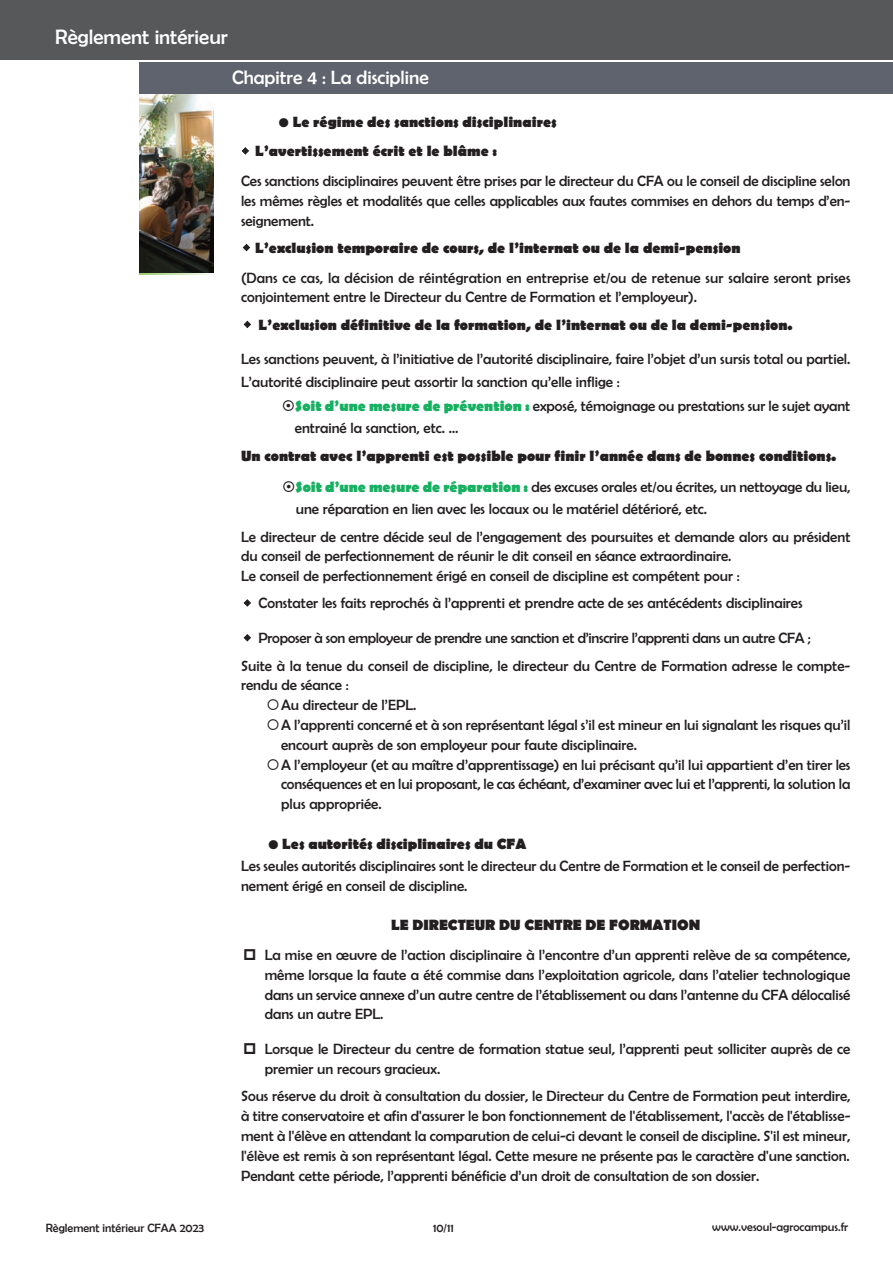
<style>
.page{position:relative;width:893px;height:1263px;background:#fff}
.page>*{position:absolute;margin:0;border:0;box-sizing:border-box;transform-origin:0 0}
.t1{font:21px "Berlin Sans FB";color:#fff}
.t2{font:19.5px "Berlin Sans FB";color:#fff}
.t3{font:15px/19.8px "Berlin Sans FB";color:#231f20}
.t4{font:700 15px/29.7px "Berlin Sans FB";color:#231f20}
.t5{font:12px "Berlin Sans FB";color:#231f20}
.s1{font-weight:700;color:#16b061}
.s2{color:#16b061}
.s3{font-weight:400}
</style>
<div class="page">
<div style="left:0;top:0;width:893px;height:60px;background:#57585a"></div>
<img style="left:139px;top:93px;width:74px;height:180px">
<div style="left:139px;top:62px;width:754px;height:31px;background:#5e636d"></div>
<h1 class="t1" style="left:55px;top:30px;width:174px">Règlement intérieur</h1>
<h2 class="t2" style="left:232px;top:71px;width:198px">Chapitre 4 : La discipline</h2>
<p class="t4" style="left:255px;top:107px;width:303px;text-indent:23px">• Le régime des sanctions disciplinaires<br>L’avertissement écrit et le blâme :</p>
<p class="t3" style="left:241px;top:172px;width:611px;text-align:justify">Ces sanctions disciplinaires peuvent être prises par le directeur du CFA ou le conseil de discipline selon les mêmes règles et modalités que celles applicables aux fautes commises en dehors du temps d’en&shy;seignement.</p>
<p class="t4" style="left:255px;top:234px;width:487px">L’exclusion temporaire de cours, de l’internat ou de la demi-pension</p>
<p class="t3" style="left:241px;top:268px;width:611px">(Dans ce cas, la décision de réintégration en entreprise et/ou de retenue sur salaire seront prises conjointement entre le Directeur du Centre de Formation et l’employeur).</p>
<p class="t4" style="left:259px;top:311px;width:536px">L’exclusion définitive de la formation, de l’internat ou de la demi-pension.</p>
<p class="t3" style="left:241px;top:348px;width:611px;line-height:22.8px">Les sanctions peuvent, à l’initiative de l’autorité disciplinaire, faire l’objet d’un sursis total ou partiel.<br>L’autorité disciplinaire peut assortir la sanction qu’elle inflige :</p>
<p class="t3" style="left:295px;top:396px;width:557px;line-height:22.2px"><span class="s1">Soit d’une mesure de prévention :</span> exposé, témoignage ou prestations sur le sujet ayant entrainé la sanction, etc. …</p>
<p class="t4" style="left:296px;top:441px;width:556px;line-height:31.3px;text-indent:-55px">Un contrat avec l’apprenti est possible pour finir l’année dans de bonnes conditions.<br><span class="s2">Soit d’une mesure de réparation :</span> <span class="s3">des excuses orales et/ou écrites, un nettoyage du lieu,</span></p>
<p class="t3" style="left:241px;top:496px;width:611px;line-height:27.3px;text-indent:55px">une réparation en lien avec les locaux ou le matériel détérioré, etc.<br>Le directeur de centre décide seul de l’engagement des poursuites et demande alors au président</p>
<p class="t3" style="left:241px;top:547px;width:500px">du conseil de perfectionnement de réunir le dit conseil en séance extraordinaire.<br>Le conseil de perfectionnement érigé en conseil de discipline est compétent pour :</p>
<p class="t3" style="left:259px;top:594px;width:546px">Constater les faits reprochés à l’apprenti et prendre acte de ses antécédents disciplinaires</p>
<p class="t3" style="left:241px;top:625px;width:611px;line-height:27.3px;text-indent:18px">Proposer à son employeur de prendre une sanction et d’inscrire l’apprenti dans un autre CFA ;<br>Suite à la tenue du conseil de discipline, le directeur du Centre de Formation adresse le compte-</p>
<p class="t3" style="left:241px;top:676px;width:109px">rendu de séance :</p>
<p class="t3" style="left:267px;top:696px;width:151px">○Au directeur de l’EPL.</p>
<p class="t3" style="left:281px;top:716px;width:571px;text-indent:-15px">○A l’apprenti concerné et à son représentant légal s’il est mineur en lui signalant les risques qu’il encourt auprès de son employeur pour faute disciplinaire.</p>
<p class="t3" style="left:281px;top:755px;width:571px;text-align:justify;text-indent:-15px">○A l’employeur (et au maître d’apprentissage) en lui précisant qu’il lui appartient d’en tirer les conséquences et en lui proposant, le cas échéant, d’examiner avec lui et l’apprenti, la solution la plus appropriée.</p>
<p class="t4" style="left:268px;top:830px;width:260px">• Les autorités disciplinaires du CFA</p>
<p class="t3" style="left:241px;top:857px;width:611px">Les seules autorités disciplinaires sont le directeur du Centre de Formation et le conseil de perfection&shy;nement érigé en conseil de discipline.</p>
<p class="t4" style="left:391px;top:911px;width:310px">LE DIRECTEUR DU CENTRE DE FORMATION</p>
<p class="t3" style="left:265px;top:946px;width:587px;text-align:justify">La mise en œuvre de l’action disciplinaire à l’encontre d’un apprenti relève de sa compétence, même lorsque la faute a été commise dans l’exploitation agricole, dans l’atelier technologique dans un service annexe d’un autre centre de l’établissement ou dans l’antenne du CFA délocalisé dans un autre EPL.</p>
<p class="t3" style="left:265px;top:1040px;width:587px">Lorsque le Directeur du centre de formation statue seul, l’apprenti peut solliciter auprès de ce premier un recours gracieux.</p>
<p class="t3" style="left:241px;top:1087px;width:611px;text-align:justify">Sous réserve du droit à consultation du dossier, le Directeur du Centre de Formation peut interdire, à titre conservatoire et afin d'assurer le bon fonctionnement de l'établissement, l'accès de l'établisse&shy;ment à l'élève en attendant la comparution de celui-ci devant le conseil de discipline. S'il est mineur, l'élève est remis à son représentant légal. Cette mesure ne présente pas le caractère d'une sanction.<br>Pendant cette période, l’apprenti bénéficie d’un droit de consultation de son dossier.</p>
<p class="t5" style="left:46px;top:1222px;width:160px">Règlement intérieur CFAA 2023</p>
<p class="t5" style="left:433px;top:1224px;width:22px">10/11</p>
<p class="t5" style="left:712px;top:1223px;width:137px">www.vesoul-agrocampus.fr</p>
</div>
